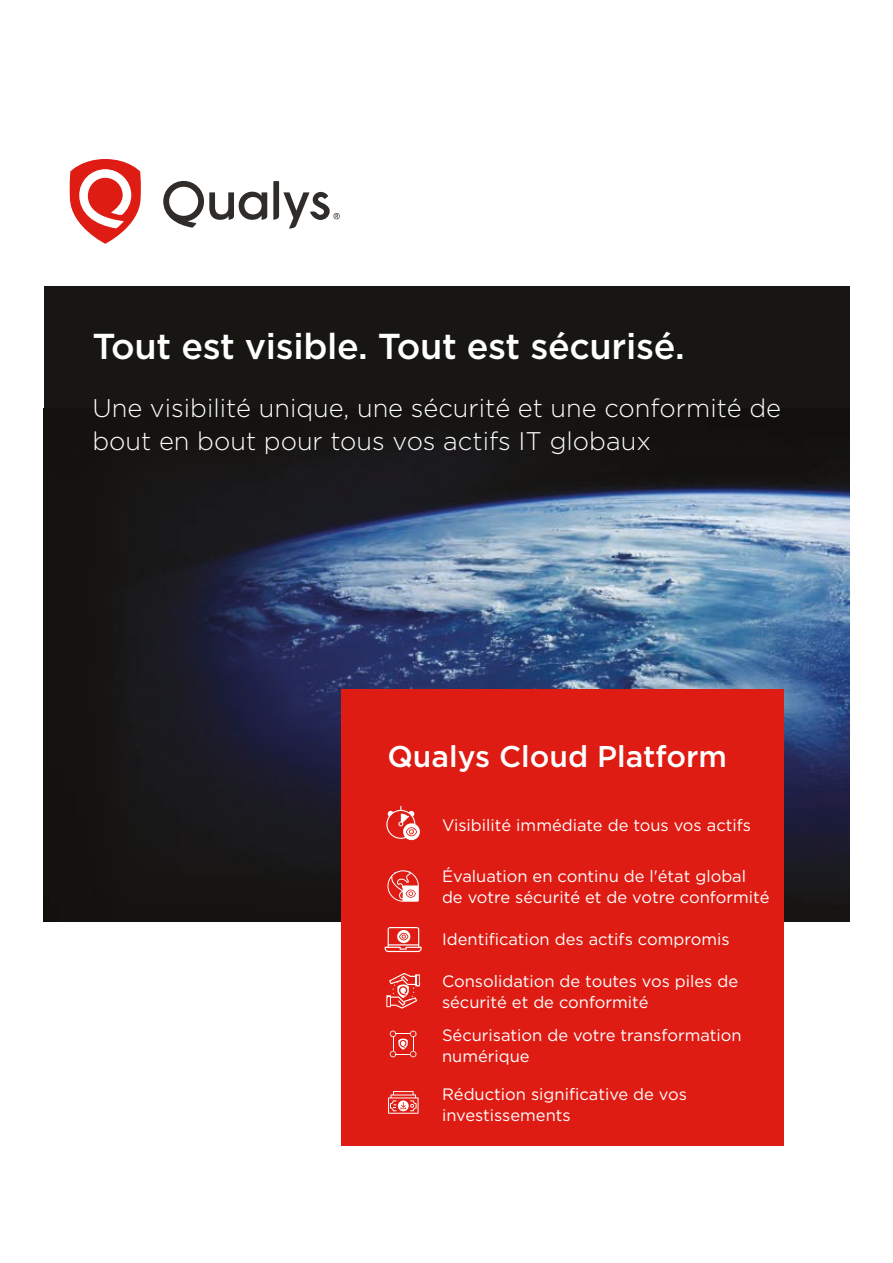
<style>
.page{position:relative;width:893px;height:1263px;background:#fff}
.page>*{position:absolute;margin:0;border:0;box-sizing:border-box;transform-origin:0 0}
.t1{font:500 36px "Gotham";letter-spacing:-.01em;color:#fff}
.t2{font:500 30px "Gotham";color:#fff}
.t3{font:300 25.5px/33px "Gotham";color:#fff}
.t4{font:16.5px/21px "Gotham";color:#fff}
</style>
<div class="page">
<div style="left:44px;top:286px;width:805px;height:196px;background:#171612"></div>
<svg style="left:163px;top:181px;width:104px;height:47px"></svg>
<svg style="left:273px;top:181px;width:67px;height:47px"></svg>
<svg style="left:69px;top:159px;width:72px;height:85px"></svg>
<img style="left:44px;top:454px;width:805px;height:468px">
<div style="left:341px;top:689px;width:442px;height:457px;background:#df1c13"></div>
<svg style="left:386px;top:806px;width:34px;height:34px"></svg>
<svg style="left:385px;top:927px;width:37px;height:25px"></svg>
<svg style="left:387px;top:870px;width:32px;height:32px"></svg>
<svg style="left:388px;top:1091px;width:31px;height:23px"></svg>
<svg style="left:389px;top:1030px;width:28px;height:27px"></svg>
<svg style="left:386px;top:973px;width:34px;height:35px"></svg>
<h1 class="t1" style="left:92px;top:325px;width:594px">Tout est visible. Tout est sécurisé.</h1>
<h3 class="t3" style="left:92px;top:391px;width:690px">Une visibilité unique, une sécurité et une conformité de bout en bout pour tous vos actifs IT globaux</h3>
<h2 class="t2" style="left:387px;top:739px;width:341px">Qualys Cloud Platform</h2>
<p class="t4" style="left:442px;top:815px;width:311px">Visibilité immédiate de tous vos actifs</p>
<p class="t4" style="left:442px;top:866px;width:329px">Évaluation en continu de l'état global de votre sécurité et de votre conformité</p>
<p class="t4" style="left:442px;top:929px;width:289px">Identification des actifs compromis</p>
<p class="t4" style="left:442px;top:971px;width:298px">Consolidation de toutes vos piles de sécurité et de conformité</p>
<p class="t4" style="left:442px;top:1025px;width:301px">Sécurisation de votre transformation numérique</p>
<p class="t4" style="left:442px;top:1083px;width:246px">Réduction significative de vos investissements</p>
</div>
